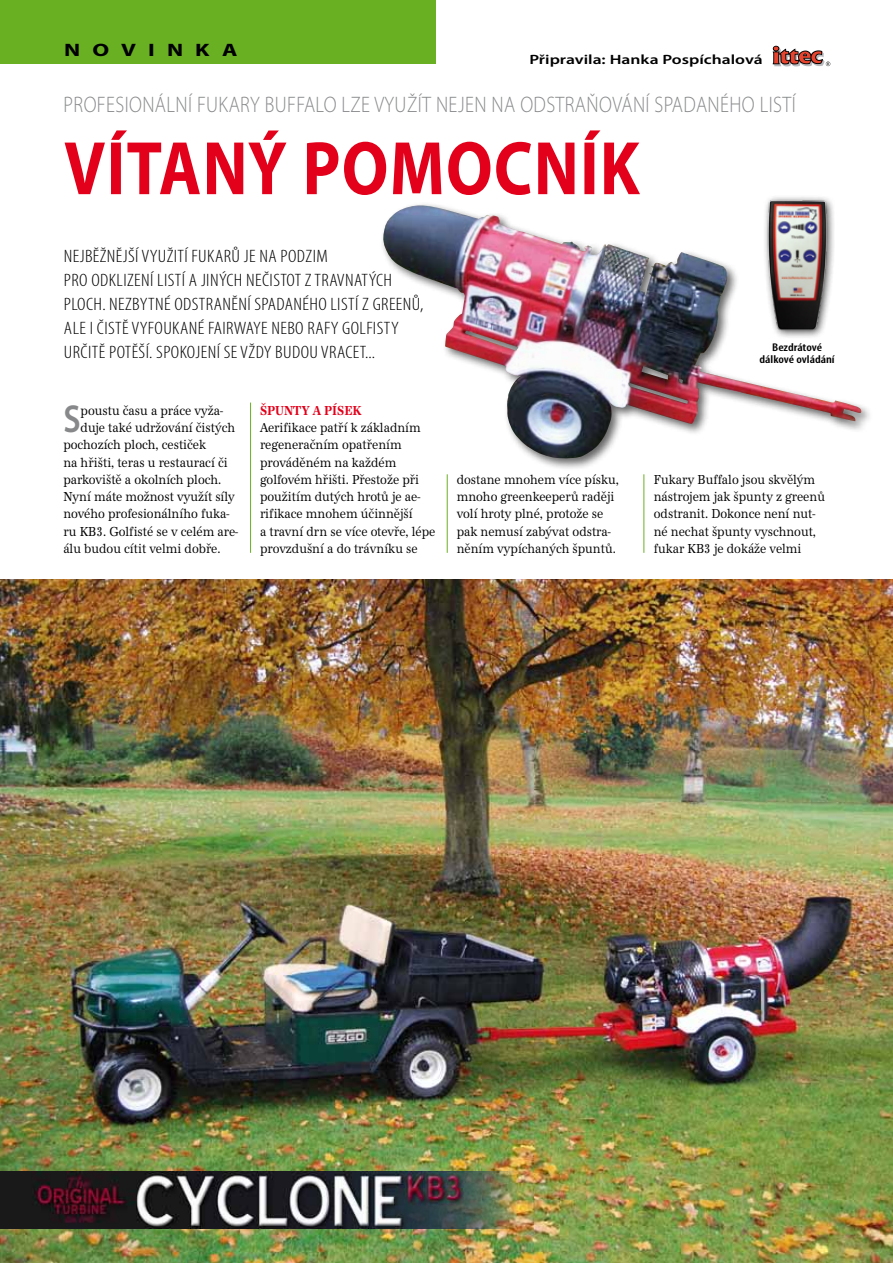
<style>
.page{position:relative;width:893px;height:1263px;background:#fff}
.page>*{position:absolute;margin:0;border:0;box-sizing:border-box;transform-origin:0 0}
.t1{font:700 76.5px "Myriad Pro";letter-spacing:.02em;color:#e2001a;scale:.85 1}
.t2{font:600 39.15px "Myriad Pro";color:#87888a;scale:.85 1}
.t3{font:300 22.5px "Myriad Pro";letter-spacing:.02em;color:#87888a;scale:.85 1}
.t4{font:300 condensed 18px/24px "Myriad Pro";letter-spacing:.02em;color:#000;scale:1.1 1}
.t5{font:700 18px "Myriad Pro";letter-spacing:.52em;color:#000;scale:1.3 1}
.t6{font:13.5px/17.2px "URW Antiqua TCE";color:#000;scale:.85 1}
.t7{font:600 13.5px "Myriad Pro";color:#000;scale:1.3 1}
.t8{font:700 13.5px "URW Antiqua TCE";color:#e2001a;scale:.85 1}
.t9{font:600 condensed 11.25px/12px "Myriad Pro";color:#000;text-align:center;scale:1.2 1}
</style>
<div class="page">
<hr style="left:644px;top:474px;width:1px;height:79px;background:#6ab023">
<hr style="left:447px;top:474px;width:1px;height:79px;background:#6ab023">
<hr style="left:250px;top:403px;width:1px;height:150px;background:#6ab023">
<img style="left:0;top:579px;width:893px;height:684px">
<div style="left:0;top:0;width:436px;height:64px;background:#6ab023"></div>
<img style="left:382px;top:206px;width:479px;height:252px">
<img style="left:0;top:1171px;width:518px;height:58px">
<svg style="left:773px;top:46px;width:57px;height:20px"></svg>
<div style="left:762px;top:194px;width:73px;height:145px;background:#000;opacity:.75"></div>
<img style="left:745px;top:194px;width:105px;height:140px">
<h3 class="t5" style="left:64px;top:38px;width:135px">NOVINKA</h3>
<p class="t7" style="left:529px;top:51px;width:181px">Připravila: Hanka Pospíchalová</p>
<h3 class="t3" style="left:64px;top:91px;width:863px">PROFESIONÁLNÍ FUKARY BUFFALO LZE VYUŽÍT NEJEN NA ODSTRAŇOVÁNÍ SPADANÉHO LISTÍ</h3>
<h1 class="t1" style="left:64px;top:118px;width:679px">VÍTANÝ POMOCNÍK</h1>
<p class="t4" style="left:64px;top:244px;width:328px">NEJBĚŽNĚJŠÍ VYUŽITÍ FUKARŮ JE NA PODZIM<br>PRO ODKLIZENÍ LISTÍ A JINÝCH NEČISTOT Z TRAVNATÝCH PLOCH. NEZBYTNÉ ODSTRANĚNÍ SPADANÉHO LISTÍ Z GREENŮ, ALE I ČISTĚ VYFOUKANÉ FAIRWAYE NEBO RAFY GOLFISTY URČITĚ POTĚŠÍ. SPOKOJENÍ SE VŽDY BUDOU VRACET...</p>
<p class="t9" style="left:759px;top:341px;width:64px">Bezdrátové dálkové ovládání</p>
<h2 class="t2" style="left:63px;top:394px;width:22px">S</h2>
<p class="t6" style="left:81px;top:402px;width:169px">poustu času a práce vyža-</p>
<p class="t6" style="left:81px;top:419px;width:183px">duje také udržování čistých</p>
<p class="t6" style="left:63px;top:436px;width:169px">pochozích ploch, cestiček</p>
<p class="t6" style="left:63px;top:454px;width:195px">na hřišti, teras u restaurací či</p>
<p class="t6" style="left:63px;top:471px;width:187px">parkoviště a okolních ploch.</p>
<p class="t6" style="left:63px;top:488px;width:203px">Nyní máte možnost využít síly</p>
<p class="t6" style="left:63px;top:505px;width:197px">nového profesionálního fuka-</p>
<p class="t6" style="left:63px;top:523px;width:207px">ru KB3. Golfisté se v celém are-</p>
<p class="t6" style="left:63px;top:540px;width:187px">álu budou cítit velmi dobře.</p>
<p class="t8" style="left:260px;top:402px;width:121px">ŠPUNTY A PÍSEK</p>
<p class="t6" style="left:260px;top:419px;width:208px">Aerifikace patří k základním regeneračním opatřením prováděném na každém golfovém hřišti. Přestože při použitím dutých hrotů je ae&shy;rifikace mnohem účinnější<br>a travní drn se více otevře, lépe provzdušní a do trávníku se</p>
<p class="t6" style="left:457px;top:471px;width:192px">dostane mnohem více písku, mnoho greenkeeperů raději volí hroty plné, protože se pak nemusí zabývat odstra&shy;něním vypíchaných špuntů.</p>
<p class="t6" style="left:654px;top:471px;width:203px">Fukary Buffalo jsou skvělým nástrojem jak špunty z greenů odstranit. Dokonce není nut&shy;né nechat špunty vyschnout, fukar KB3 je dokáže velmi</p>
</div>
